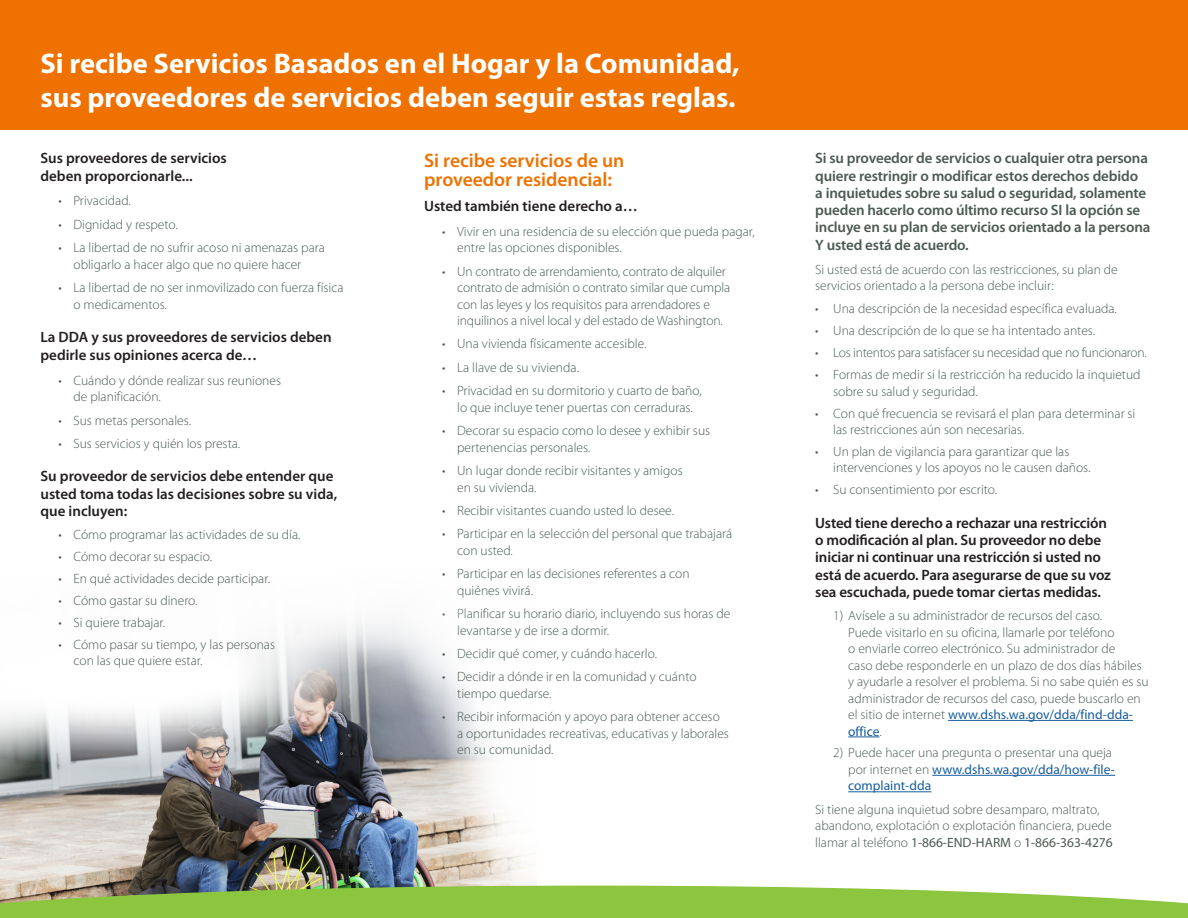
<style>
.page{position:relative;width:1188px;height:918px;background:#fff}
.page>*{position:absolute;margin:0;border:0;box-sizing:border-box;transform-origin:0 0}
.Heading{font:700 28.5px/34.2px "Myriad Pro";color:#fff}
.List_Paragraph{font:600 19.5px/19.5px "Myriad Pro";color:#ef7100}
.List_Paragraph-2{font:600 15px/17.2px "Myriad Pro";letter-spacing:-.01em;color:#231f20}
.t1{font:600 15px/17.4px "Myriad Pro";letter-spacing:-.01em;color:#4b5a52}
.t2{font:300 13.5px/16.5px "Myriad Pro";color:#4b5a52}
.t3{font:300 13.5px "Myriad Pro";letter-spacing:-.02em;color:#4b5a52}
.s1{font-weight:400;color:#175d9e}
.s2{font-weight:400}
</style>
<div class="page">
<img style="left:0;top:669px;width:444px;height:217px">
<div style="left:0;top:0;width:1188px;height:130px;background:#ef7100"></div>
<hr style="left:948px;top:720px;width:185px;height:1px;background:#175d9e">
<hr style="left:848px;top:737px;width:31px;height:1px;background:#175d9e">
<hr style="left:932px;top:775px;width:183px;height:1px;background:#175d9e">
<hr style="left:848px;top:791px;width:83px;height:1px;background:#175d9e">
<svg style="left:444px;top:767px;width:19px;height:119px;background:#d5cabd"></svg>
<svg style="left:463px;top:784px;width:21px;height:102px;background:#e2d8cd"></svg>
<svg style="left:484px;top:790px;width:184px;height:96px"></svg>
<svg style="left:0;top:767px;width:293px;height:31px;background:#808184"></svg>
<svg style="left:0;top:669px;width:365px;height:98px"></svg>
<svg style="left:0;top:886px;width:1188px;height:21px;background:#98c45b"></svg>
<div style="left:0;top:907px;width:1188px;height:11px;background:#8bc63e"></div>
<div style="left:392px;top:323px;width:184px;height:467px;background:#fff;border-radius:50%"></div>
<div style="left:12px;top:540px;width:467px;height:140px;background:#fff;border-radius:50%"></div>
<p class="Heading" style="left:40px;top:47px;width:700px">Si recibe Servicios Basados en el Hogar y la Comunidad, sus proveedores de servicios deben seguir estas reglas.</p>
<p class="List_Paragraph-2" style="left:40px;top:150px;width:188px">Sus proveedores de servicios deben proporcionarle...</p>
<p class="t2" style="left:58px;top:193px;width:74px">• Privacidad.</p>
<p class="t2" style="left:58px;top:216px;width:121px">• Dignidad y respeto.</p>
<p class="t2" style="left:74px;top:240px;width:253px;text-indent:-15px">• La libertad de no sufrir acoso ni amenazas para obligarlo a hacer algo que no quiere hacer</p>
<p class="t2" style="left:74px;top:279px;width:272px;text-indent:-15px">• La libertad de no ser inmovilizado con fuerza física o medicamentos.</p>
<p class="List_Paragraph-2" style="left:40px;top:328px;width:293px;line-height:18px">La DDA y sus proveedores de servicios deben pedirle sus opiniones acerca de…</p>
<p class="t2" style="left:74px;top:372px;width:209px;text-indent:-15px">• Cuándo y dónde realizar sus reuniones de planificación.</p>
<p class="t2" style="left:58px;top:412px;width:134px">• Sus metas personales.</p>
<p class="t2" style="left:58px;top:435px;width:183px">• Sus servicios y quién los presta.</p>
<p class="List_Paragraph-2" style="left:40px;top:468px;width:298px">Su proveedor de servicios debe entender que usted toma todas las decisiones sobre su vida, que incluyen:</p>
<p class="t2" style="left:58px;top:527px;width:244px">• Cómo programar las actividades de su día.</p>
<p class="t2" style="left:58px;top:549px;width:155px">• Cómo decorar su espacio.</p>
<p class="t2" style="left:58px;top:570px;width:213px">• En qué actividades decide participar.</p>
<p class="t2" style="left:58px;top:592px;width:140px">• Cómo gastar su dinero.</p>
<p class="t2" style="left:58px;top:614px;width:108px">• Si quiere trabajar.</p>
<p class="t2" style="left:74px;top:636px;width:203px;text-indent:-15px">• Cómo pasar su tiempo, y las personas con las que quiere estar.</p>
<p class="List_Paragraph" style="left:424px;top:151px;width:202px">Si recibe servicios de un proveedor residencial:</p>
<p class="List_Paragraph-2" style="left:424px;top:198px;width:215px">Usted también tiene derecho a…</p>
<p class="t2" style="left:457px;top:223px;width:299px;text-indent:-15px">• Vivir en una residencia de su elección que pueda pagar, entre las opciones disponibles.</p>
<p class="t2" style="left:457px;top:263px;width:275px;text-indent:-15px">• Un contrato de arrendamiento, contrato de alquiler contrato de admisión o contrato similar que cumpla con las leyes y los requisitos para arrendadores e inquilinos a nivel local y del estado de Washington.</p>
<p class="t2" style="left:442px;top:336px;width:206px">• Una vivienda físicamente accesible.</p>
<p class="t2" style="left:442px;top:359px;width:138px">• La llave de su vivienda.</p>
<p class="t2" style="left:442px;top:383px;width:261px;text-align:center">• Privacidad en su dormitorio y cuarto de baño, lo que incluye tener puertas con cerraduras.</p>
<p class="t2" style="left:457px;top:423px;width:255px;text-indent:-15px">• Decorar su espacio como lo desee y exhibir sus pertenencias personales.</p>
<p class="t2" style="left:457px;top:463px;width:227px;text-indent:-15px">• Un lugar donde recibir visitantes y amigos en su vivienda.</p>
<p class="t2" style="left:442px;top:502px;width:233px">• Recibir visitantes cuando usted lo desee.</p>
<p class="t2" style="left:457px;top:526px;width:277px;text-indent:-15px">• Participar en la selección del personal que trabajará con usted.</p>
<p class="t2" style="left:457px;top:566px;width:234px;text-indent:-15px">• Participar en las decisiones referentes a con quiénes vivirá.</p>
<p class="t2" style="left:457px;top:606px;width:275px;text-indent:-15px">• Planificar su horario diario, incluyendo sus horas de levantarse y de irse a dormir.</p>
<p class="t2" style="left:442px;top:646px;width:216px">• Decidir qué comer, y cuándo hacerlo.</p>
<p class="t2" style="left:457px;top:669px;width:241px;text-indent:-15px">• Decidir a dónde ir en la comunidad y cuánto tiempo quedarse.</p>
<p class="t2" style="left:457px;top:709px;width:273px;text-indent:-15px">• Recibir información y apoyo para obtener acceso a oportunidades recreativas, educativas y laborales en su comunidad.</p>
<p class="t1" style="left:815px;top:150px;width:337px">Si su proveedor de servicios o cualquier otra persona quiere restringir o modificar estos derechos debido<br>a inquietudes sobre su salud o seguridad, solamente pueden hacerlo como último recurso SI la opción se incluye en su plan de servicios orientado a la persona Y usted está de acuerdo.</p>
<p class="t2" style="left:815px;top:261px;width:304px">Si usted está de acuerdo con las restricciones, su plan de servicios orientado a la persona debe incluir:</p>
<p class="t2" style="left:815px;top:301px;width:303px">• Una descripción de la necesidad específica evaluada.</p>
<p class="t2" style="left:815px;top:323px;width:281px">• Una descripción de lo que se ha intentado antes.</p>
<p class="t3" style="left:815px;top:345px;width:333px">• Los intentos para satisfacer su necesidad que no funcionaron.</p>
<p class="t2" style="left:833px;top:367px;width:309px;text-indent:-18px">• Formas de medir si la restricción ha reducido la inquietud sobre su salud y seguridad.</p>
<p class="t2" style="left:833px;top:405px;width:304px;text-indent:-18px">• Con qué frecuencia se revisará el plan para determinar si las restricciones aún son necesarias.</p>
<p class="t2" style="left:833px;top:443px;width:259px;text-indent:-18px">• Un plan de vigilancia para garantizar que las intervenciones y los apoyos no le causen daños.</p>
<p class="t2" style="left:815px;top:482px;width:183px">• Su consentimiento por escrito.</p>
<p class="List_Paragraph-2" style="left:815px;top:514px;width:297px">Usted tiene derecho a rechazar una restricción o modificación al plan. Su proveedor no debe iniciar ni continuar una restricción si usted no está de acuerdo. Para asegurarse de que su voz sea escuchada, puede tomar ciertas medidas.</p>
<p class="t2" style="left:848px;top:608px;width:302px;text-indent:-15px">1) Avísele a su administrador de recursos del caso.<br>Puede visitarlo en su oficina, llamarle por teléfono<br>o enviarle correo electrónico. Su administrador de<br>caso debe responderle en un plazo de dos días hábiles y ayudarle a resolver el problema. Si no sabe quién es su administrador de recursos del caso, puede buscarlo en el sitio de internet <span class="s1">www.dshs.wa.gov/dda/find-dda&shy;office</span>.</p>
<p class="t2" style="left:848px;top:745px;width:268px;text-indent:-15px">2) Puede hacer una pregunta o presentar una queja por internet en <span class="s1">www.dshs.wa.gov/dda/how-file&shy;complaint-dda</span></p>
<p class="t2" style="left:815px;top:801px;width:299px">Si tiene alguna inquietud sobre desamparo, maltrato, abandono, explotación o explotación financiera, puede llamar al teléfono <span class="s2">1-866-END-HARM</span> o <span class="s2">1-866-363-4276</span></p>
</div>
